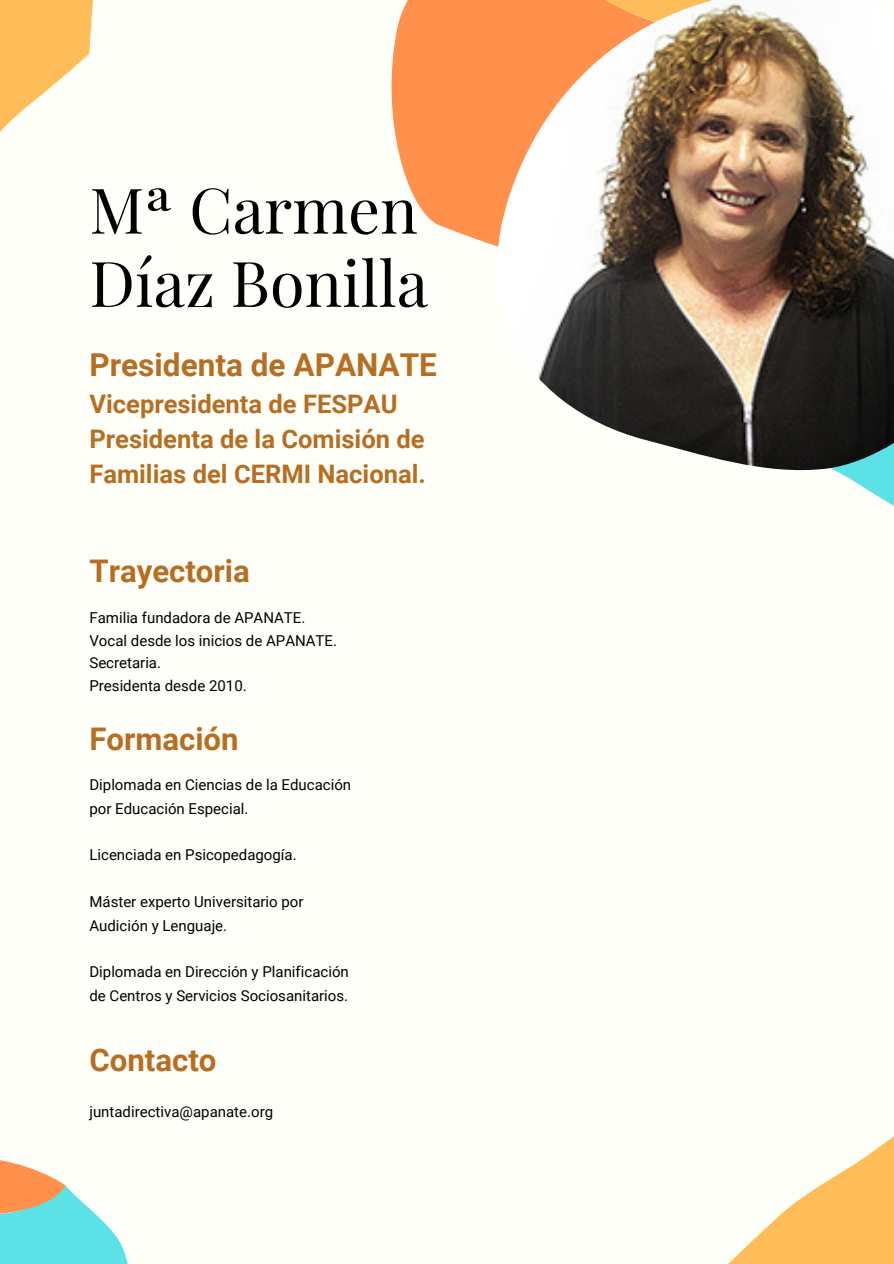
<style>
.page{position:relative;width:894px;height:1264px;background:#fff}
.page>*{position:absolute;margin:0;border:0;box-sizing:border-box;transform-origin:0 0}
.t1{font:63px/73.2px "Playfair Display";color:#000}
.t2{font:700 31.5px "Roboto";color:#b76e22}
.t3{font:700 31.2px "Roboto";color:#b76e22}
.t4{font:700 25.5px/35px "Roboto";color:#b76e22}
.t5{font:15px/23.4px "Roboto";color:#000}
</style>
<div class="page">
<div style="left:0;top:0;width:893px;height:1263px;background:#fffffa"></div>
<svg style="left:391px;top:0;width:106px;height:246px;background:#ffa167"></svg>
<svg style="left:0;top:1160px;width:128px;height:103px"></svg>
<svg style="left:845px;top:476px;width:48px;height:30px"></svg>
<svg style="left:0;top:0;width:93px;height:132px"></svg>
<svg style="left:729px;top:1137px;width:164px;height:126px"></svg>
<img style="left:497px;top:0;width:396px;height:476px">
<p class="t1" style="left:89px;top:171px;width:340px">Mª Carmen<br>Díaz Bonilla</p>
<p class="t2" style="left:89px;top:346px;width:349px">Presidenta de APANATE</p>
<p class="t4" style="left:89px;top:387px;width:309px">Vicepresidenta de FESPAU</p>
<p class="t4" style="left:89px;top:422px;width:338px">Presidenta de la Comisión de<br>Familias del CERMI Nacional.</p>
<p class="t3" style="left:89px;top:553px;width:162px">Trayectoria</p>
<p class="t5" style="left:89px;top:606px;width:217px">Familia fundadora de APANATE.</p>
<p class="t5" style="left:89px;top:629px;width:249px">Vocal desde los inicios de APANATE.</p>
<p class="t5" style="left:89px;top:651px;width:73px">Secretaria.</p>
<p class="t5" style="left:89px;top:673px;width:159px">Presidenta desde 2010.</p>
<p class="t3" style="left:89px;top:721px;width:151px">Formación</p>
<p class="t5" style="left:89px;top:773px;width:263px">Diplomada en Ciencias de la Educación por Educación Especial.</p>
<p class="t5" style="left:89px;top:843px;width:209px">Licenciada en Psicopedagogía.</p>
<p class="t5" style="left:89px;top:890px;width:215px">Máster experto Universitario por<br>Audición y Lenguaje.</p>
<p class="t5" style="left:89px;top:960px;width:261px">Diplomada en Dirección y Planificación de Centros y Servicios Sociosanitarios.</p>
<p class="t3" style="left:89px;top:1041px;width:128px">Contacto</p>
<p class="t5" style="left:89px;top:1099px;width:185px">juntadirectiva@apanate.org</p>
</div>
